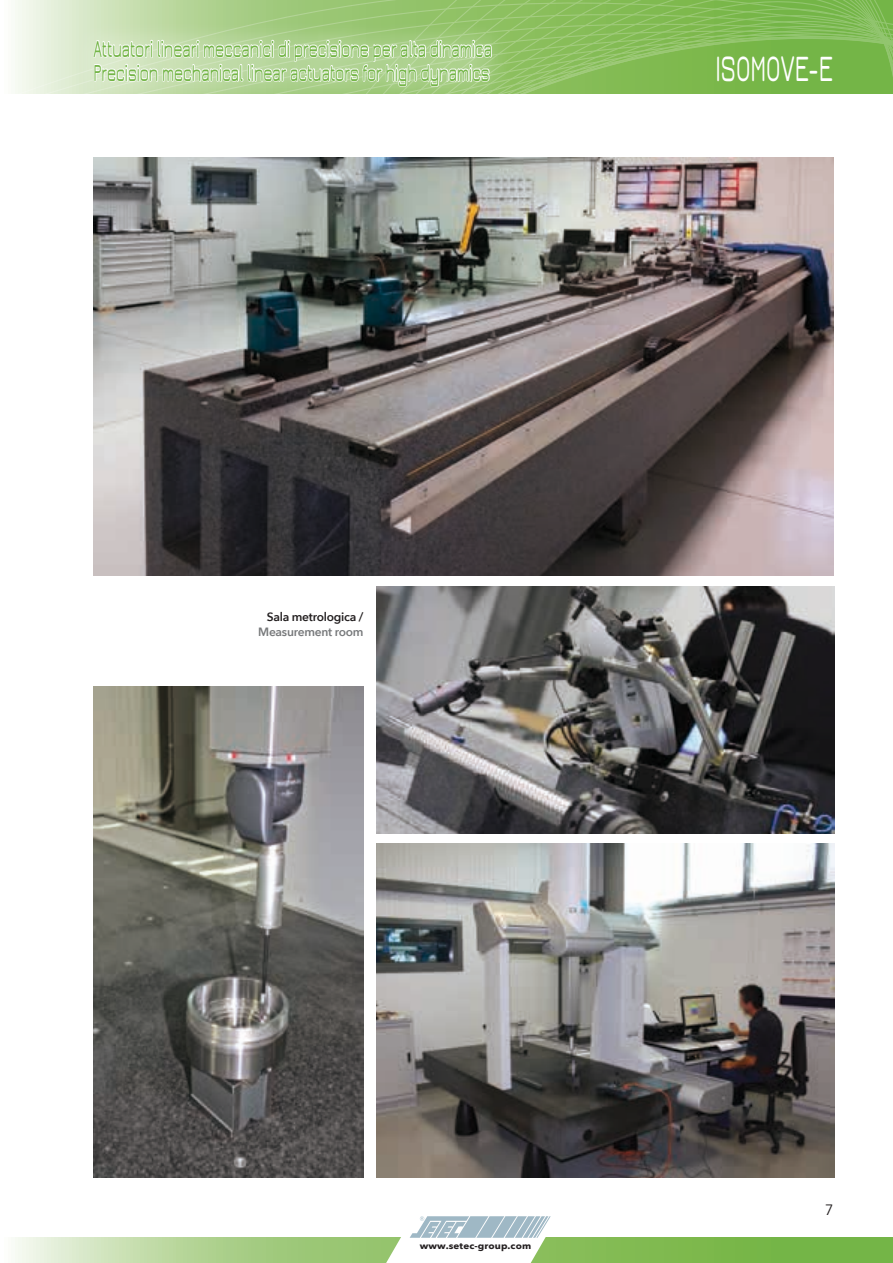
<style>
.page{position:relative;width:893px;height:1263px;background:#fff}
.page>*{position:absolute;margin:0;border:0;box-sizing:border-box;transform-origin:0 0}
.t1{font:600 39px "Jura";color:#fff;scale:.6 1}
.t2{font:600 25.5px/24px "Jura";color:#74b547;scale:.56 1}
.t3{font:15px "Avenir Next";color:#231f20}
.t4{font:600 12px "Avenir Next";letter-spacing:-.02em;color:#231f20}
.t5{font:600 12px "Avenir Next";letter-spacing:-.02em;color:#77797b}
.t6{font:700 9px "Avenir Next";letter-spacing:.015em;color:#231f20;scale:1.1 1}
</style>
<div class="page">
<img style="left:94px;top:157px;width:739px;height:418px">
<img style="left:376px;top:843px;width:458px;height:335px">
<img style="left:94px;top:687px;width:270px;height:491px">
<img style="left:376px;top:586px;width:458px;height:247px">
<svg style="left:15px;top:1237px;width:878px;height:26px;background:#9bc876"></svg>
<svg style="left:15px;top:0;width:878px;height:94px;background:#93c46c"></svg>
<svg style="left:376px;top:1216px;width:175px;height:47px"></svg>
<div style="left:70px;top:18px;width:445px;height:91px;background:#fff;opacity:.67"></div>
<svg style="left:92px;top:37px;width:400px;height:50px"></svg>
<p class="t2" style="left:94px;top:37px;width:713px">Attuatori lineari meccanici di precisione per alta dinamica<br>Precision mechanical linear actuators for high dynamics</p>
<p class="t4" style="left:267px;top:606px;width:98px">Sala metrologica /</p>
<p class="t5" style="left:258px;top:621px;width:107px">Measurement room</p>
<h1 class="t1" style="left:715px;top:49px;width:198px">ISOMOVE-E</h1>
<p class="t6" style="left:420px;top:1238px;width:103px">www.setec-group.com</p>
<p class="t3" style="left:825px;top:1197px;width:10px">7</p>
</div>
